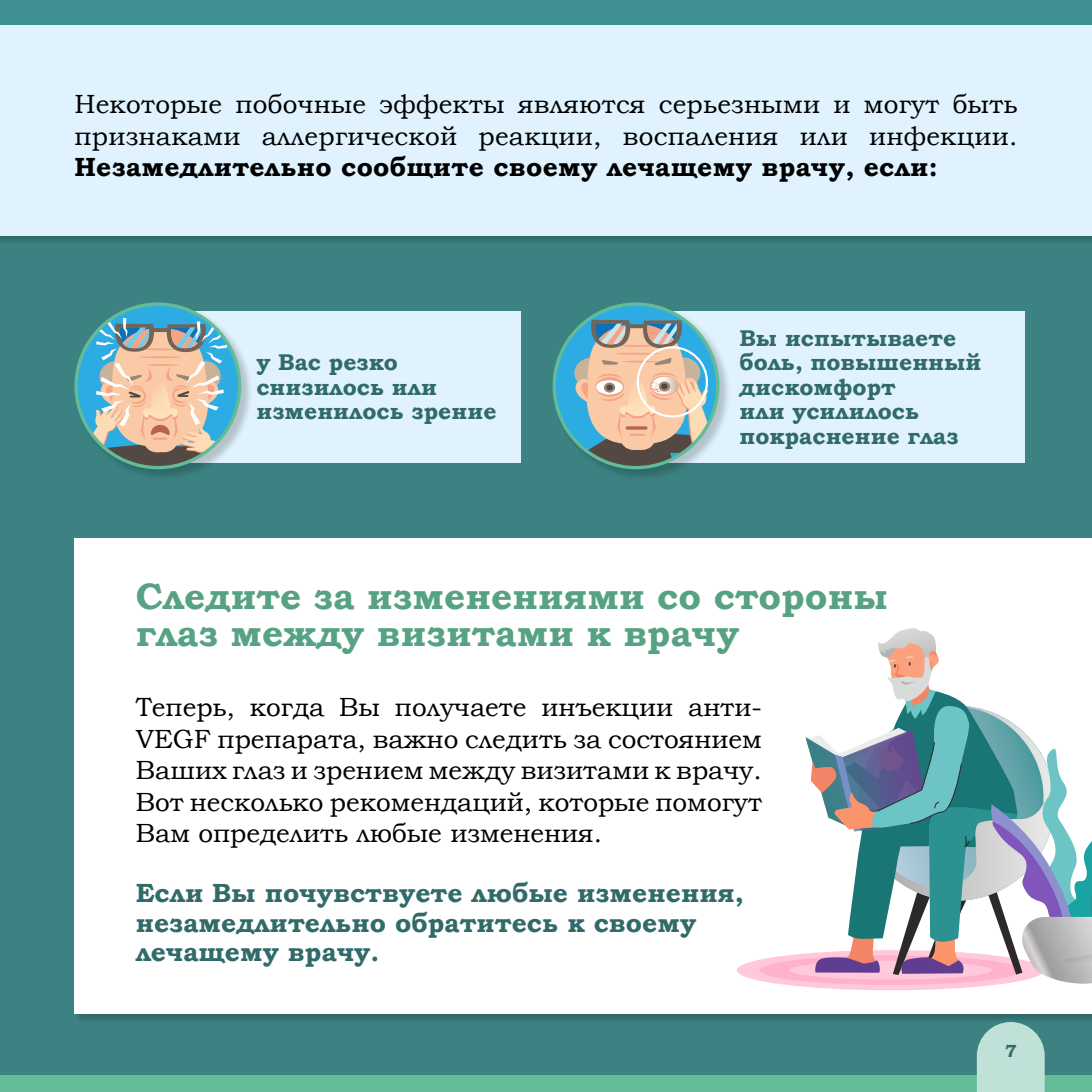
<style>
.page{position:relative;width:1092px;height:1092px;background:#fff}
.page>*{position:absolute;margin:0;border:0;box-sizing:border-box;transform-origin:0 0}
.t1{font:700 36.75px/36.8px "Bookman Old Style";color:#57a283}
.t2{font:26.25px/31.5px "Bookman Old Style";letter-spacing:.01em;color:#000;text-align:justify}
.t3{font:700 26.25px/29.8px "Bookman Old Style";color:#306a69}
.t4{font:700 26.25px "Bookman Old Style";letter-spacing:.01em;color:#000}
.t5{font:700 22.75px/24.5px "Bookman Old Style";color:#306a69}
.t6{font:700 17.5px "Bookman Old Style";color:#306a69}
</style>
<div class="page">
<div style="left:0;top:0;width:1091px;height:1078px;background:#3c8282"></div>
<div style="left:74px;top:539px;width:1017px;height:483px;background:#000;opacity:.2"></div>
<div style="left:74px;top:538px;width:1017px;height:474px;background:#fff"></div>
<div style="left:0;top:26px;width:1091px;height:219px;background:#000;opacity:.2"></div>
<div style="left:0;top:25px;width:1091px;height:211px;background:#dff2fd"></div>
<div style="left:736px;top:950px;width:308px;height:40px;background:#ffc9db;border-radius:50%"></div>
<div style="left:759px;top:955px;width:262px;height:29px;background:#ffb2cc;border-radius:50%"></div>
<div style="left:789px;top:960px;width:202px;height:19px;background:#ffc9db;border-radius:50%"></div>
<svg style="left:805px;top:628px;width:286px;height:355px"></svg>
<div style="left:625px;top:311px;width:399px;height:151px;background:#dff2fd"></div>
<div style="left:553px;top:303px;width:177px;height:178px;background:#000;opacity:.2"></div>
<svg style="left:554px;top:304px;width:163px;height:163px"></svg>
<div style="left:636px;top:346px;width:72px;height:71px;border:2px solid #fff;border-radius:50%"></div>
<div style="left:142px;top:311px;width:379px;height:151px;background:#dff2fd"></div>
<div style="left:75px;top:303px;width:178px;height:178px;background:#000;opacity:.2"></div>
<svg style="left:76px;top:304px;width:163px;height:163px;background:#98b1af"></svg>
<div style="left:0;top:0;width:1091px;height:25px;background:#429192"></div>
<div style="left:1044px;top:1074px;width:47px;height:17px;background:#63bb97"></div>
<div style="left:0;top:1074px;width:976px;height:17px;background:#63bb97"></div>
<svg style="left:976px;top:1021px;width:68px;height:70px;background:#afd5cc"></svg>
<p class="t2" style="left:74px;top:88px;width:944px">Некоторые побочные эффекты являются серьезными и могут быть признаками аллергической реакции, воспаления или инфекции.</p>
<p class="t4" style="left:74px;top:148px;width:864px">Незамедлительно сообщите своему лечащему врачу, если:</p>
<p class="t5" style="left:256px;top:350px;width:241px">у Вас резко снизилось или изменилось зрение</p>
<p class="t5" style="left:739px;top:325px;width:243px">Вы испытываете боль, повышенный дискомфорт<br>или усилилось покраснение глаз</p>
<h1 class="t1" style="left:136px;top:577px;width:753px">Следите за изменениями со стороны глаз между визитами к врачу</h1>
<p class="t2" style="left:136px;top:691px;width:627px">Теперь, когда Вы получаете инъекции анти-VEGF препарата, важно следить за состоянием Ваших глаз и зрением между визитами к врачу.<br>Вот несколько рекомендаций, которые помогут Вам определить любые изменения.</p>
<p class="t3" style="left:136px;top:877px;width:609px">Если Вы почувствуете любые изменения, незамедлительно обратитесь к своему лечащему врачу.</p>
<p class="t6" style="left:1004px;top:1037px;width:13px">7</p>
</div>
